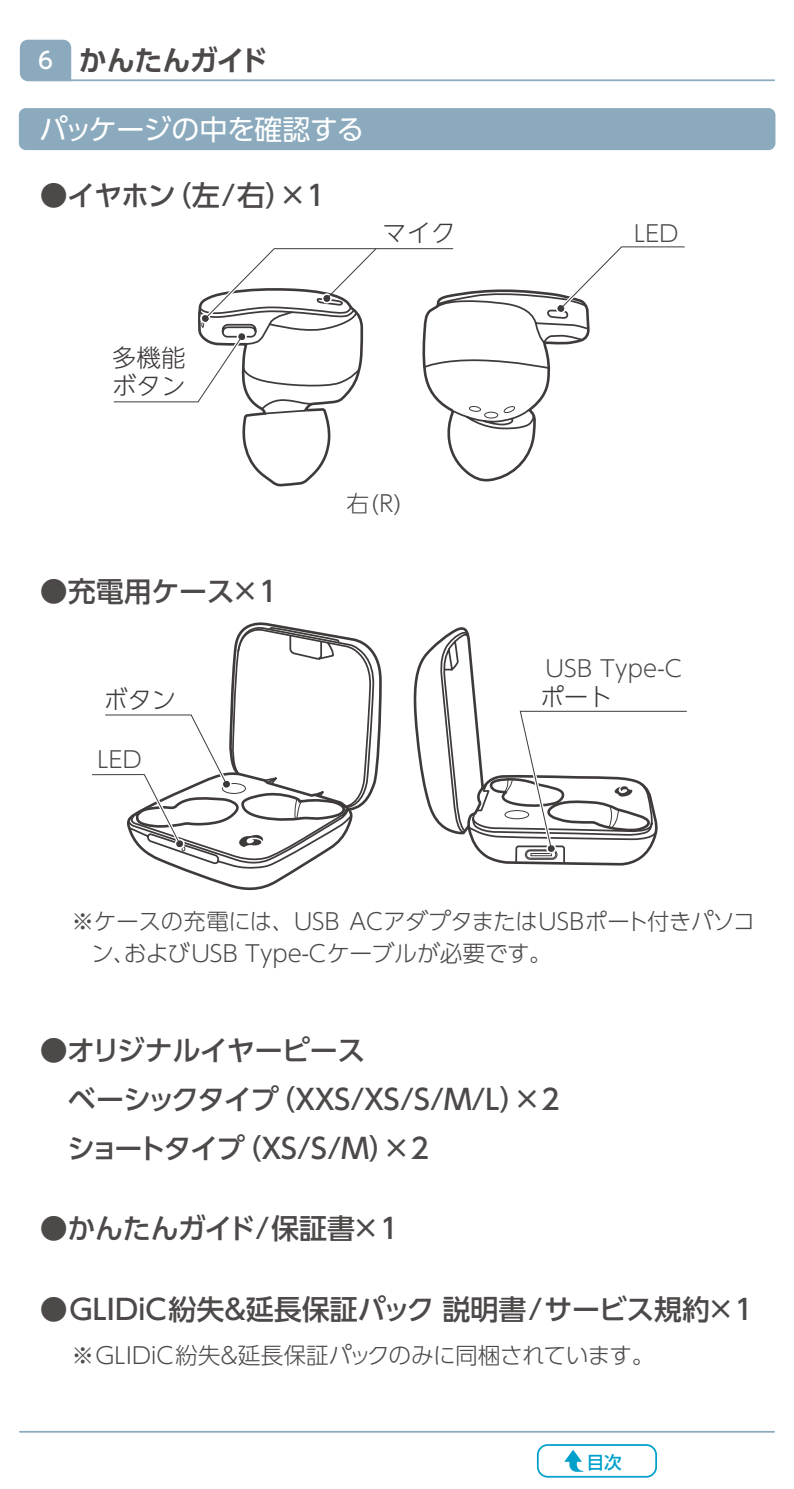
<style>
.page{position:relative;width:794px;height:1489px;background:#fff}
.page>*{position:absolute;margin:0;border:0;box-sizing:border-box;transform-origin:0 0}
.t1{font:500 28px/49px "UD Shin Go Pr 6 N";letter-spacing:-.01em;color:#4c4948}
.t2{font:500 28px/49px "UD Shin Go Pr 6 N";letter-spacing:-.05em;color:#4c4948}
.t3{font:28px "UD Shin Go Pr 6 N";letter-spacing:-.025em;color:#fff}
.t4{font:500 28px "UD Shin Go Pr 6 N";letter-spacing:-.115em;color:#4c4948}
.t5{font:700 28px "UD Shin Go Pr 6 N De";letter-spacing:-.015em;color:#4c4948}
.t6{font:300 24.5px/28px "UD Shin Go NT Pro";color:#3e3a39}
.t7{font:300 24.5px "UD Shin Go Pro";color:#3e3a39}
.t8{font:300 22.75px/31.5px "UD Shin Go Pr 6 N";color:#4c4948}
.t9{font:500 22.75px "UD Shin Go Pr 6 N";color:#fff}
.t10{font:500 17.5px "P Shin Go Pr 6 N";color:#00a0ca}
</style>
<div class="page">
<svg style="left:19px;top:39px;width:53px;height:43px;background:#94b1c2"></svg>
<hr style="left:28px;top:79px;width:746px;height:2px;background:#8baabd">
<hr style="left:20px;top:1430px;width:754px;height:2px;background:#8baabd">
<div style="left:537px;top:1443px;width:120px;height:34px;border:2px solid #00a0ca;border-radius:10px"></div>
<svg style="left:564px;top:1450px;width:19px;height:21px"></svg>
<div style="left:19px;top:108px;width:756px;height:42px;background:#8baabd;border-radius:7px"></div>
<svg style="left:92px;top:622px;width:290px;height:269px"></svg>
<div style="left:176px;top:840px;width:7px;height:7px;background:#3e3a39;border-radius:2px"></div>
<svg style="left:413px;top:627px;width:274px;height:239px"></svg>
<div style="left:547px;top:845px;width:8px;height:7px;background:#3e3a39;border-radius:50%"></div>
<svg style="left:113px;top:246px;width:572px;height:241px"></svg>
<p class="t9" style="left:38px;top:42px;width:17px">6</p>
<p class="t5" style="left:79px;top:38px;width:190px">かんたんガイド</p>
<p class="t3" style="left:40px;top:106px;width:326px">パッケージの中を確認する</p>
<p class="t1" style="left:164px;top:170px;width:163px">（左 右/ ×( 1</p>
<p class="t1" style="left:40px;top:170px;width:137px">●イヤホン</p>
<p class="t6" style="left:382px;top:218px;width:75px">マイク</p>
<p class="t6" style="left:112px;top:342px;width:75px">多機能ボタン</p>
<p class="t1" style="left:40px;top:566px;width:239px">●充電用ケース×1</p>
<p class="t8" style="left:346px;top:486px;width:57px">右 R( (</p>
<p class="t8" style="left:634px;top:216px;width:46px">LED</p>
<p class="t8" style="left:545px;top:652px;width:138px">USB Type C-</p>
<p class="t7" style="left:104px;top:680px;width:74px">ボタン</p>
<p class="t7" style="left:540px;top:677px;width:74px">ポート</p>
<p class="t8" style="left:97px;top:742px;width:46px">LED</p>
<p class="t8" style="left:92px;top:904px;width:665px;text-indent:-20px">※ケースの充電には、USB ACアダプタまたはUSBポート付きパソコンおよびUSB Type-Cケーブルが必要です。</p>
<p class="t8" style="left:113px;top:936px;width:24px">、</p>
<p class="t1" style="left:267px;top:1024px;width:294px;text-indent:-228px">●オリジナルイヤーピース<br>（ X X S / X S M/S/ ×(L/ 2</p>
<p class="t2" style="left:234px;top:1073px;width:197px;text-indent:-166px">ベーシックタイプ<br>（ X S M/S/ ×( 2</p>
<p class="t4" style="left:67px;top:1125px;width:179px">ショートタイプ</p>
<p class="t1" style="left:40px;top:1203px;width:360px">●かんたんガイド/保証書×1</p>
<p class="t1" style="left:40px;top:1283px;width:715px">●GLIDiC紛失＆延長保証パック説明書/サービス規約×1</p>
<p class="t8" style="left:71px;top:1338px;width:584px">※GLIDiC紛失＆延長保証パックのみに同梱されています。</p>
<p class="t10" style="left:587px;top:1447px;width:36px">目次</p>
</div>
